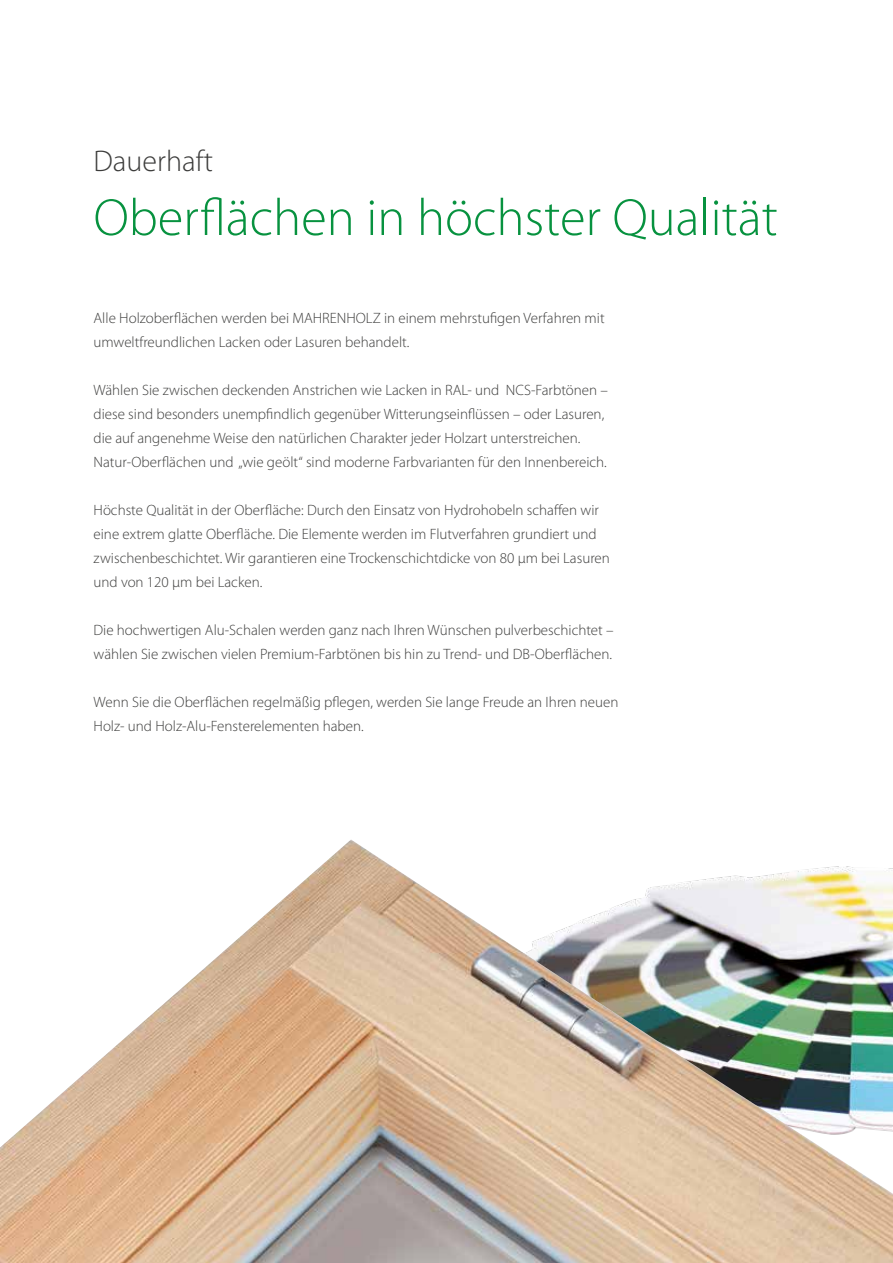
<style>
.page{position:relative;width:893px;height:1263px;background:#fff}
.page>*{position:absolute;margin:0;border:0;box-sizing:border-box;transform-origin:0 0}
.t1{font:300 52.5px "Myriad Pro";color:#07923f}
.t2{font:300 30px "Myriad Pro";color:#3c3c3b}
.t3{font:300 15px/24px "Myriad Pro";color:#3c3c3b}
</style>
<div class="page">
<img style="left:0;top:840px;width:893px;height:423px">
<h2 class="t2" style="left:94px;top:143px;width:121px">Dauerhaft</h2>
<h1 class="t1" style="left:94px;top:186px;width:686px">Oberflächen in höchster Qualität</h1>
<p class="t3" style="left:94px;top:305px;width:513px">Alle Holzoberflächen werden bei MAHRENHOLZ in einem mehrstufigen Verfahren mit umweltfreundlichen Lacken oder Lasuren behandelt.</p>
<p class="t3" style="left:94px;top:377px;width:516px">Wählen Sie zwischen deckenden Anstrichen wie Lacken in RAL- und NCS-Farbtönen – diese sind besonders unempfindlich gegenüber Witterungseinflüssen – oder Lasuren, die auf angenehme Weise den natürlichen Charakter jeder Holzart unterstreichen.<br>Natur-Oberflächen und „wie geölt“ sind moderne Farbvarianten für den Innenbereich.</p>
<p class="t3" style="left:94px;top:497px;width:518px">Höchste Qualität in der Oberfläche: Durch den Einsatz von Hydrohobeln schaffen wir eine extrem glatte Oberfläche. Die Elemente werden im Flutverfahren grundiert und zwischenbeschichtet. Wir garantieren eine Trockenschichtdicke von 80 μm bei Lasuren und von 120 μm bei Lacken.</p>
<p class="t3" style="left:94px;top:617px;width:522px">Die hochwertigen Alu-Schalen werden ganz nach Ihren Wünschen pulverbeschichtet – wählen Sie zwischen vielen Premium-Farbtönen bis hin zu Trend- und DB-Oberflächen.</p>
<p class="t3" style="left:94px;top:689px;width:526px">Wenn Sie die Oberflächen regelmäßig pflegen, werden Sie lange Freude an Ihren neuen<br>Holz- und Holz-Alu-Fensterelementen haben.</p>
</div>
